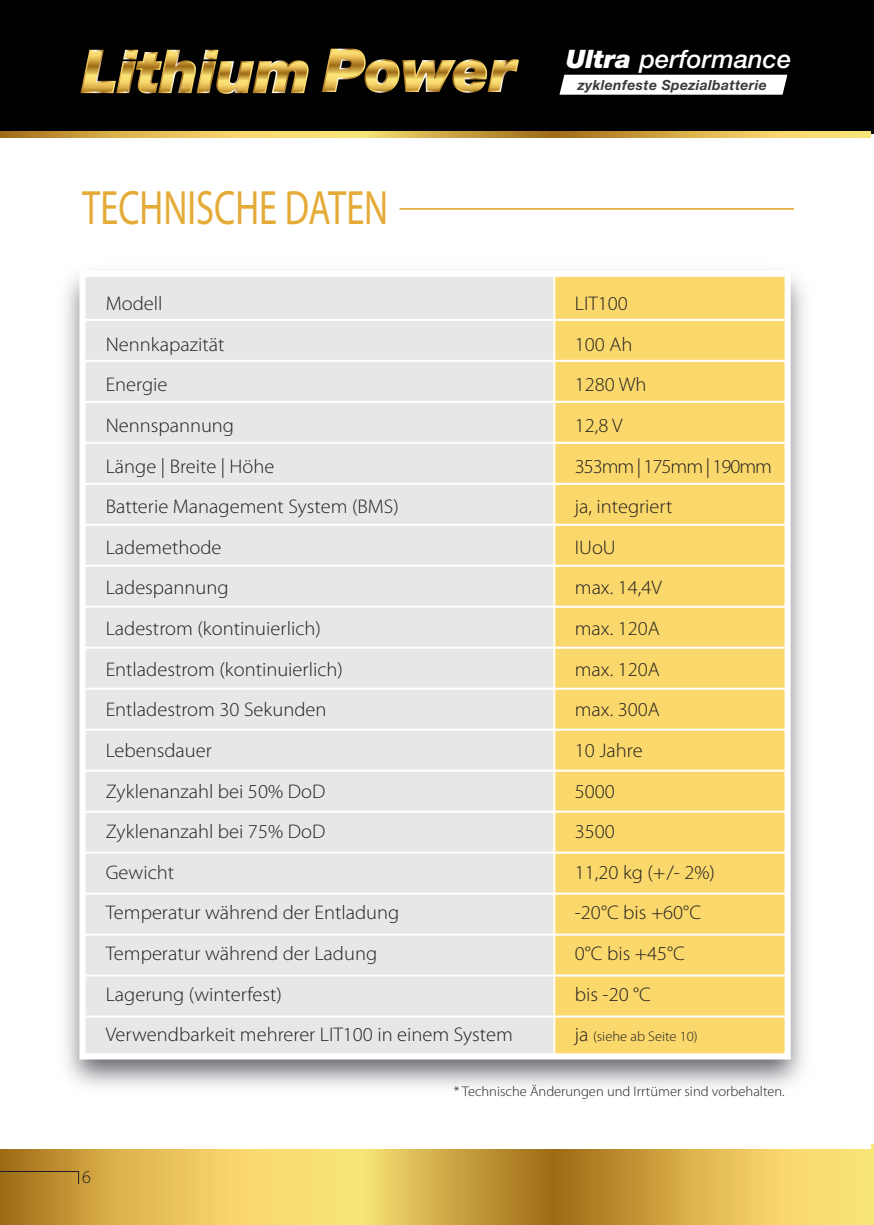
<style>
.page{position:relative;width:874px;height:1225px;background:#fff}
.page>*{position:absolute;margin:0;border:0;box-sizing:border-box;transform-origin:0 0}
.t1{font:48.4px "Myriad Pro";color:#e5ab37;scale:.75 1}
.t2{font:italic 500 25.4px "Helvetica Neue";color:#fff}
.t3{font:300 19.8px "Myriad Pro";color:#231f20;scale:1.04 1}
.t4{font:300 19.8px "Myriad Pro";letter-spacing:-.05em;color:#231f20;scale:1.04 1}
.t5{font:300 18.2px "Myriad Pro";color:#231f20}
.t6{font:300 14px "Myriad Pro";color:#231f20;scale:1.04 1}
.t7{font:italic 700 14px "Helvetica Neue";letter-spacing:.025em;color:#37393d}
.s1{font-weight:900}
.s2{font-size:19.8px}
</style>
<div class="page">
<img style="left:65px;top:276px;width:740px;height:811px">
<div style="left:82px;top:274px;width:705px;height:782px;background:#e6e7e9"></div>
<div style="left:553px;top:274px;width:233px;height:782px;background:#fad86b"></div>
<hr style="left:82px;top:319px;width:705px;height:2px;background:#fff">
<hr style="left:82px;top:360px;width:705px;height:2px;background:#fff">
<hr style="left:82px;top:401px;width:704px;height:2px;background:#fff">
<hr style="left:82px;top:442px;width:705px;height:2px;background:#fff">
<hr style="left:553px;top:272px;width:2px;height:782px;background:#fff">
<div style="left:79px;top:271px;width:711px;height:788px;border:6px solid #fff"></div>
<hr style="left:82px;top:483px;width:705px;height:2px;background:#fff">
<hr style="left:82px;top:524px;width:704px;height:2px;background:#fff">
<hr style="left:81px;top:565px;width:705px;height:2px;background:#fff">
<hr style="left:81px;top:606px;width:705px;height:2px;background:#fff">
<hr style="left:82px;top:646px;width:704px;height:3px;background:#fff">
<hr style="left:82px;top:687px;width:704px;height:2px;background:#fff">
<hr style="left:82px;top:728px;width:704px;height:2px;background:#fff">
<hr style="left:82px;top:769px;width:704px;height:2px;background:#fff">
<hr style="left:82px;top:810px;width:704px;height:2px;background:#fff">
<hr style="left:82px;top:851px;width:704px;height:2px;background:#fff">
<hr style="left:82px;top:892px;width:704px;height:2px;background:#fff">
<hr style="left:82px;top:933px;width:704px;height:2px;background:#fff">
<hr style="left:399px;top:208px;width:394px;height:2px;background:#e5ab37">
<svg style="left:0;top:1144px;width:873px;height:81px"></svg>
<div style="left:0;top:0;width:873px;height:133px;background:#010101"></div>
<img style="left:750px;top:74px;width:30px;height:1px">
<svg style="left:321px;top:49px;width:197px;height:44px"></svg>
<svg style="left:80px;top:50px;width:228px;height:44px"></svg>
<svg style="left:559px;top:75px;width:228px;height:20px"></svg>
<svg style="left:0;top:132px;width:870px;height:6px"></svg>
<div style="left:0;top:1142px;width:870px;height:6px;background:#fff"></div>
<svg style="left:0;top:1170px;width:80px;height:15px"></svg>
<hr style="left:85px;top:974px;width:705px;height:2px;background:#fff">
<hr style="left:85px;top:1015px;width:705px;height:2px;background:#fff">
<h1 class="t1" style="left:82px;top:178px;width:409px">TECHNISCHE DATEN</h1>
<p class="t2" style="left:565px;top:44px;width:226px"><span class="s1">Ultra</span> performance</p>
<p class="t7" style="left:577px;top:76px;width:190px">zyklenfeste Spezialbatterie</p>
<p class="t3" style="left:106px;top:292px;width:56px">Modell</p>
<p class="t3" style="left:574px;top:292px;width:53px">LIT100</p>
<p class="t3" style="left:106px;top:332px;width:116px">Nennkapazität</p>
<p class="t3" style="left:574px;top:332px;width:57px">100 Ah</p>
<p class="t3" style="left:106px;top:373px;width:61px">Energie</p>
<p class="t3" style="left:574px;top:373px;width:70px">1280 Wh</p>
<p class="t3" style="left:106px;top:413px;width:125px">Nennspannung</p>
<p class="t3" style="left:574px;top:413px;width:47px">12,8 V</p>
<p class="t3" style="left:106px;top:454px;width:164px">Länge | Breite | Höhe</p>
<p class="t4" style="left:574px;top:454px;width:191px">353mm | 175mm | 190mm</p>
<p class="t3" style="left:106px;top:495px;width:283px">Batterie Management System (BMS)</p>
<p class="t3" style="left:574px;top:495px;width:95px">ja, integriert</p>
<p class="t3" style="left:106px;top:535px;width:113px">Lademethode</p>
<p class="t3" style="left:574px;top:535px;width:41px">IUoU</p>
<p class="t3" style="left:106px;top:576px;width:120px">Ladespannung</p>
<p class="t3" style="left:574px;top:576px;width:85px">max. 14,4V</p>
<p class="t3" style="left:106px;top:616px;width:208px">Ladestrom (kontinuierlich)</p>
<p class="t3" style="left:574px;top:616px;width:83px">max. 120A</p>
<p class="t3" style="left:106px;top:657px;width:229px">Entladestrom (kontinuierlich)</p>
<p class="t3" style="left:574px;top:657px;width:83px">max. 120A</p>
<p class="t3" style="left:106px;top:698px;width:214px">Entladestrom 30 Sekunden</p>
<p class="t3" style="left:574px;top:698px;width:83px">max. 300A</p>
<p class="t3" style="left:106px;top:738px;width:103px">Lebensdauer</p>
<p class="t3" style="left:574px;top:738px;width:67px">10 Jahre</p>
<p class="t3" style="left:106px;top:779px;width:212px">Zyklenanzahl bei 50% DoD</p>
<p class="t3" style="left:574px;top:779px;width:40px">5000</p>
<p class="t3" style="left:106px;top:819px;width:212px">Zyklenanzahl bei 75% DoD</p>
<p class="t3" style="left:574px;top:819px;width:40px">3500</p>
<p class="t3" style="left:106px;top:860px;width:67px">Gewicht</p>
<p class="t3" style="left:574px;top:860px;width:136px">11,20 kg (+ /- 2%)</p>
<p class="t3" style="left:106px;top:901px;width:284px">Temperatur während der Entladung</p>
<p class="t3" style="left:574px;top:901px;width:123px">-20°C bis +60°C</p>
<p class="t3" style="left:106px;top:941px;width:262px">Temperatur während der Ladung</p>
<p class="t3" style="left:574px;top:941px;width:107px">0°C bis +45°C</p>
<p class="t3" style="left:106px;top:982px;width:171px">Lagerung (winterfest)</p>
<p class="t3" style="left:574px;top:982px;width:75px">bis -20 °C</p>
<p class="t3" style="left:106px;top:1022px;width:393px">Verwendbarkeit mehrerer LIT100 in einem System</p>
<p class="t6" style="left:574px;top:1028px;width:120px"><span class="s2">ja</span> (siehe ab Seite 10)</p>
<p class="t5" style="left:82px;top:1166px;width:10px">6</p>
<p class="t6" style="left:453px;top:1082px;width:319px">* Technische Änderungen und Irrtümer sind vorbehalten.</p>
</div>
